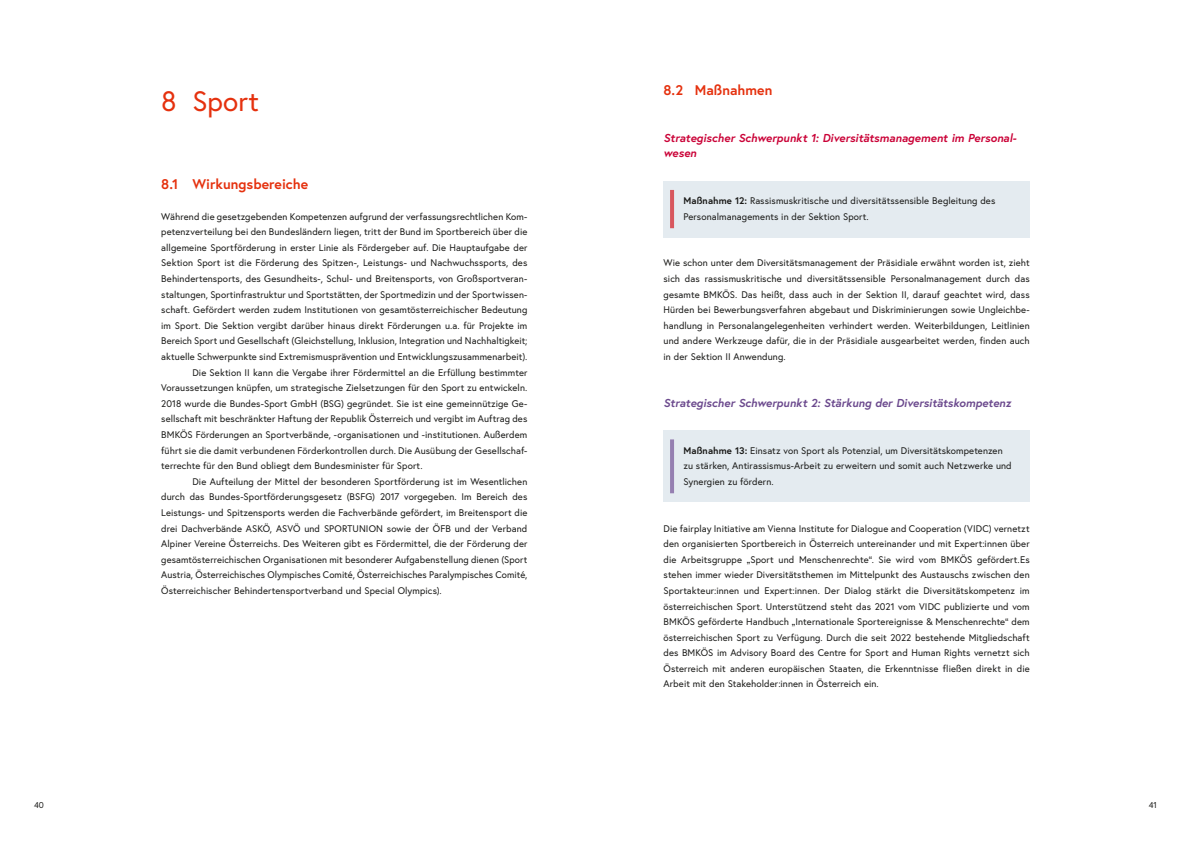
<style>
.page{position:relative;width:1191px;height:842px;background:#fff}
.page>*{position:absolute;margin:0;border:0;box-sizing:border-box;transform-origin:0 0}
.t1{font:28px "Europa Austria";letter-spacing:.005em;color:#e5310e}
.t2{font:700 14px "Europa Austria";color:#e5310e}
.h3_ohne_Nummerierung_kursiv{font:italic 700 11.5px/15.6px "Europa Austria";color:#ca0237}
.h3_ohne_Nummerierung_kursiv-2{font:italic 700 11.5px "Europa Austria";color:#6b498d}
.p_Erstzeileneinzug{font:9.6px/15.6px "Europa Austria";letter-spacing:.01em;color:#1a1a18;text-align:justify}
.Infobox_p_Infobox_Schwerpunkt-2{font:9.6px/15.6px "Europa Austria";letter-spacing:.01em;color:#1a1a18}
.Infobox_p_Infobox_Schwerpunkt-1{font:9.6px/15.6px "Europa Austria";letter-spacing:.01em;color:#1a1a18}
.t3{font:8.5px "Europa Austria";color:#1a1a18}
.s1{font-weight:700}
</style>
<div class="page">
<div style="left:663px;top:181px;width:366px;height:56px;background:#e4ebf0"></div>
<hr style="left:670px;top:190px;width:4px;height:38px;background:#d8575e">
<div style="left:663px;top:430px;width:366px;height:72px;background:#e4ebf0"></div>
<hr style="left:670px;top:439px;width:4px;height:54px;background:#957fb1">
<h1 class="t1" style="left:161px;top:83px;width:99px">8 Sport</h1>
<h2 class="t2" style="left:161px;top:174px;width:148px">8.1 Wirkungsbereiche</h2>
<p class="p_Erstzeileneinzug" style="left:161px;top:208px;width:368px">Während die gesetzgebenden Kompetenzen aufgrund der verfassungsrechtlichen Kom&shy;petenzverteilung bei den Bundesländern liegen, tritt der Bund im Sportbereich über die allgemeine Sportförderung in erster Linie als Fördergeber auf. Die Hauptaufgabe der Sektion Sport ist die Förderung des Spitzen-, Leistungs- und Nachwuchssports, des Behindertensports, des Gesundheits-, Schul- und Breitensports, von Großsportveran&shy;staltungen, Sportinfrastruktur und Sportstätten, der Sportmedizin und der Sportwissen&shy;schaft. Gefördert werden zudem Institutionen von gesamtösterreichischer Bedeutung im Sport. Die Sektion vergibt darüber hinaus direkt Förderungen u.a. für Projekte im Bereich Sport und Gesellschaft (Gleichstellung, Inklusion, Integration und Nachhaltigkeit; aktuelle Schwerpunkte sind Extremismusprävention und Entwicklungszusammenarbeit).</p>
<p class="p_Erstzeileneinzug" style="left:161px;top:364px;width:368px;text-indent:31px">Die Sektion II kann die Vergabe ihrer Fördermittel an die Erfüllung bestimmter Voraussetzungen knüpfen, um strategische Zielsetzungen für den Sport zu entwickeln.<br>2018 wurde die Bundes-Sport GmbH (BSG) gegründet. Sie ist eine gemeinnützige Ge&shy;sellschaft mit beschränkter Haftung der Republik Österreich und vergibt im Auftrag des BMKÖS Förderungen an Sportverbände, -organisationen und -institutionen. Außerdem führt sie die damit verbundenen Förderkontrollen durch. Die Ausübung der Gesellschaf&shy;terrechte für den Bund obliegt dem Bundesminister für Sport.</p>
<p class="p_Erstzeileneinzug" style="left:161px;top:473px;width:368px;text-indent:31px">Die Aufteilung der Mittel der besonderen Sportförderung ist im Wesentlichen durch das Bundes-Sportförderungsgesetz (BSFG) 2017 vorgegeben. Im Bereich des Leistungs- und Spitzensports werden die Fachverbände gefördert, im Breitensport die drei Dachverbände ASKÖ, ASVÖ und SPORTUNION sowie der ÖFB und der Verband Alpiner Vereine Österreichs. Des Weiteren gibt es Fördermittel, die der Förderung der gesamtösterreichischen Organisationen mit besonderer Aufgabenstellung dienen (Sport Austria, Österreichisches Olympisches Comité, Österreichisches Paralympisches Comité, Österreichischer Behindertensportverband und Special Olympics).</p>
<h2 class="t2" style="left:663px;top:80px;width:110px">8.2 Maßnahmen</h2>
<h3 class="h3_ohne_Nummerierung_kursiv" style="left:663px;top:130px;width:355px">Strategischer Schwerpunkt 1: Diversitätsmanagement im Personal&shy;wesen</h3>
<p class="Infobox_p_Infobox_Schwerpunkt-1" style="left:683px;top:193px;width:313px"><span class="s1">Maßnahme 12:</span> Rassismuskritische und diversitätssensible Begleitung des<br>Personalmanagements in der Sektion Sport.</p>
<p class="p_Erstzeileneinzug" style="left:663px;top:255px;width:368px">Wie schon unter dem Diversitätsmanagement der Präsidiale erwähnt worden ist, zieht sich das rassismuskritische und diversitätssensible Personalmanagement durch das gesamte BMKÖS. Das heißt, dass auch in der Sektion II, darauf geachtet wird, dass Hürden bei Bewerbungsverfahren abgebaut und Diskriminierungen sowie Ungleichbe&shy;handlung in Personalangelegenheiten verhindert werden. Weiterbildungen, Leitlinien und andere Werkzeuge dafür, die in der Präsidiale ausgearbeitet werden, finden auch in der Sektion II Anwendung.</p>
<h3 class="h3_ohne_Nummerierung_kursiv-2" style="left:663px;top:395px;width:349px">Strategischer Schwerpunkt 2: Stärkung der Diversitätskompetenz</h3>
<p class="Infobox_p_Infobox_Schwerpunkt-2" style="left:683px;top:442px;width:330px"><span class="s1">Maßnahme 13:</span> Einsatz von Sport als Potenzial, um Diversitätskompetenzen zu stärken, Antirassismus-Arbeit zu erweitern und somit auch Netzwerke und<br>Synergien zu fördern.</p>
<p class="p_Erstzeileneinzug" style="left:663px;top:520px;width:368px">Die fairplay Initiative am Vienna Institute for Dialogue and Cooperation (VIDC) vernetzt den organisierten Sportbereich in Österreich untereinander und mit Expert:innen über die Arbeitsgruppe „Sport und Menschenrechte“. Sie wird vom BMKÖS gefördert.Es stehen immer wieder Diversitätsthemen im Mittelpunkt des Austauschs zwischen den Sportakteur:innen und Expert:innen. Der Dialog stärkt die Diversitätskompetenz im österreichischen Sport. Unterstützend steht das 2021 vom VIDC publizierte und vom BMKÖS geförderte Handbuch „Internationale Sportereignisse &amp; Menschenrechte“ dem österreichischen Sport zu Verfügung. Durch die seit 2022 bestehende Mitgliedschaft des BMKÖS im Advisory Board des Centre for Sport and Human Rights vernetzt sich Österreich mit anderen europäischen Staaten, die Erkenntnisse fließen direkt in die Arbeit mit den Stakeholder:innen in Österreich ein.</p>
<p class="t3" style="left:34px;top:800px;width:11px">40</p>
<p class="t3" style="left:1148px;top:800px;width:10px">41</p>
</div>
